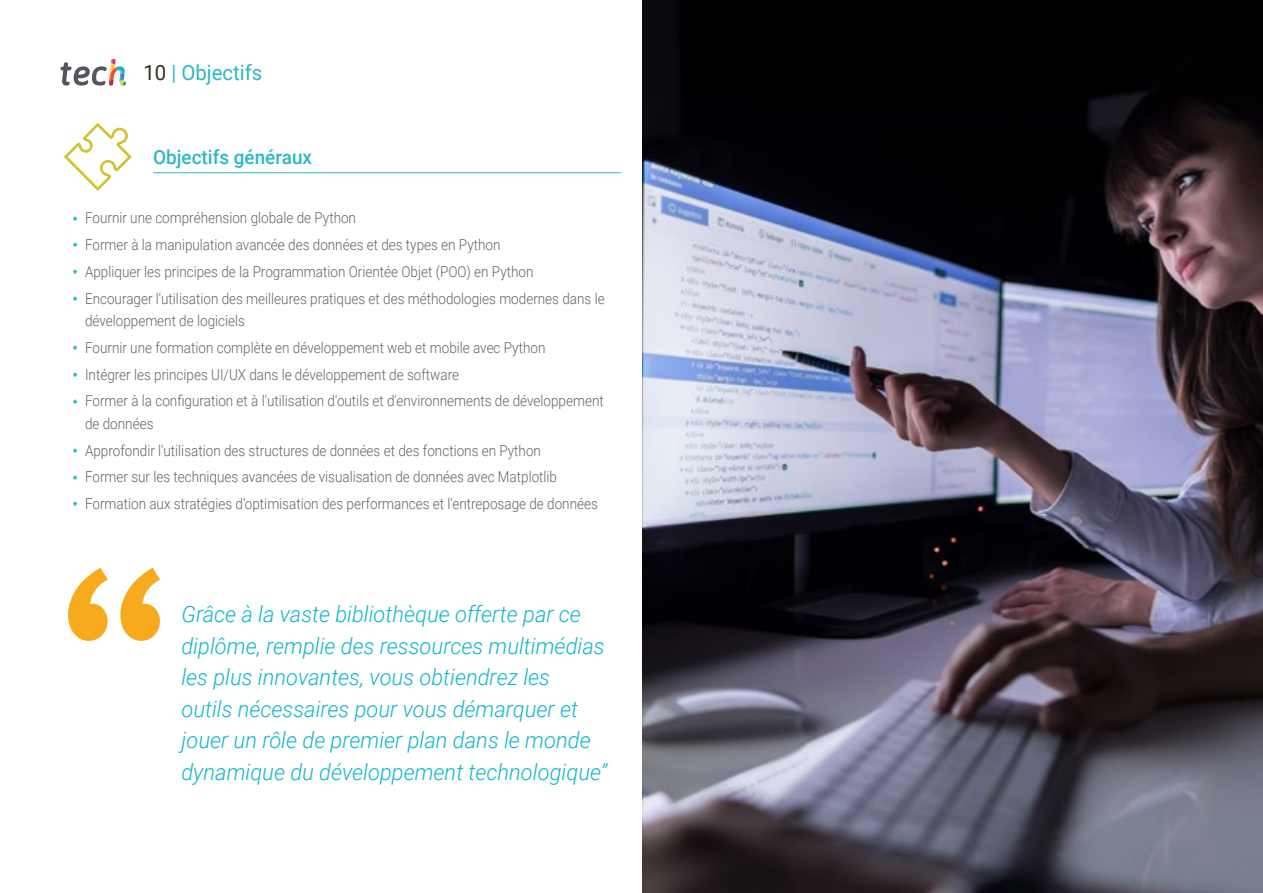
<style>
.page{position:relative;width:1263px;height:893px;background:#fff}
.page>*{position:absolute;margin:0;border:0;box-sizing:border-box;transform-origin:0 0}
.t1{font:italic 300 22.5px/31.5px "Roboto";color:#0fb6cf}
.t2{font:21px "Roboto";color:#2db8c5}
.t3{font:500 19.5px "Roboto";color:#2db8c5}
.t4{font:300 15px/26.7px "Roboto";color:#61646a;scale:.9 1}
.s1{color:#312e20}
</style>
<div class="page">
<hr style="left:153px;top:172px;width:468px;height:1px;background:#2db8c5">
<svg style="left:64px;top:123px;width:68px;height:68px"></svg>
<img style="left:642px;top:0;width:621px;height:893px">
<svg style="left:68px;top:568px;width:92px;height:73px"></svg>
<svg style="left:61px;top:59px;width:65px;height:27px"></svg>
<h2 class="t2" style="left:144px;top:57px;width:120px"><span class="s1">10</span> | Objectifs</h2>
<h3 class="t3" style="left:153px;top:144px;width:160px">Objectifs généraux</h3>
<p class="t4" style="left:85px;top:204px;width:579px">Fournir une compréhension globale de Python<br>Former à la manipulation avancée des données et des types en Python<br>Appliquer les principes de la Programmation Orientée Objet (POO) en Python Encourager l'utilisation des meilleures pratiques et des méthodologies modernes dans le</p>
<p class="t4" style="left:85px;top:307px;width:578px">développement de logiciels<br>Fournir une formation complète en développement web et mobile avec Python<br>Intégrer les principes UI/UX dans le développement de software<br>Former à la configuration et à l'utilisation d'outils et d'environnements de développement</p>
<p class="t4" style="left:85px;top:410px;width:571px">de données<br>Approfondir l'utilisation des structures de données et des fonctions en Python<br>Former sur les techniques avancées de visualisation de données avec Matplotlib Formation aux stratégies d'optimisation des performances et l'entreposage de données</p>
<p class="t1" style="left:181px;top:598px;width:427px">Grâce à la vaste bibliothèque offerte par ce diplôme, remplie des ressources multimédias les plus innovantes, vous obtiendrez les<br>outils nécessaires pour vous démarquer et jouer un rôle de premier plan dans le monde dynamique du développement technologique”</p>
</div>
